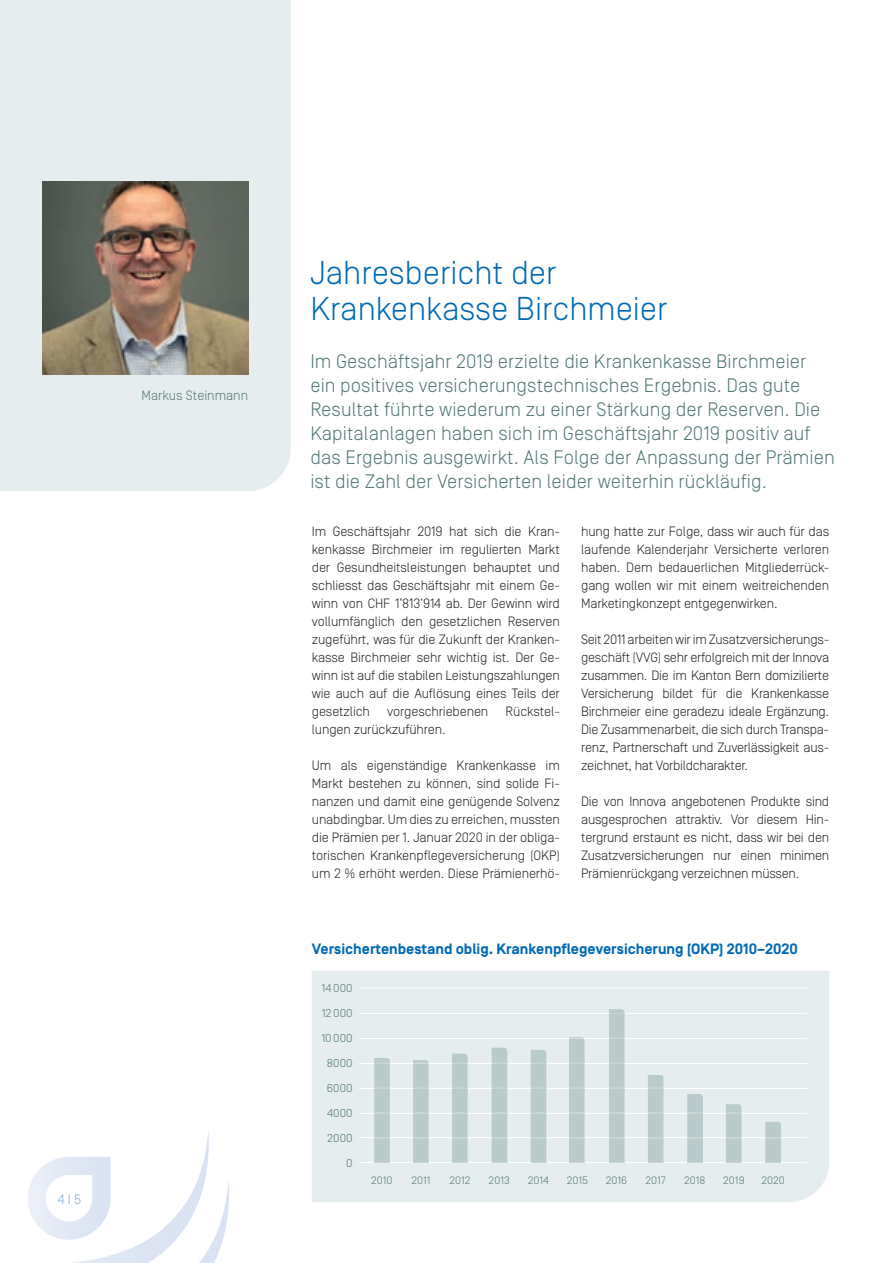
<style>
.page{position:relative;width:893px;height:1263px;background:#fff}
.page>*{position:absolute;margin:0;border:0;box-sizing:border-box;transform-origin:0 0}
.t1{font:300 33px/36px "Simplon Norm";color:#016ab6}
.t2{font:300 19.5px/24px "Simplon Norm";letter-spacing:.005em;color:#517675}
.t3{font:700 15px "Simplon Norm";color:#016ab6}
.t4{font:300 13.5px/18px "Simplon Norm";letter-spacing:-.01em;color:#231f20;text-align:justify}
.t5{font:300 13.5px "Simplon Norm";color:#517675}
.t6{font:300 13.5px "Simplon Norm";color:#7da1d4}
.t7{font:300 11.4px/24.9px "Simplon Norm";letter-spacing:.005em;color:#517675;text-align:right;scale:1.05 1}
.t8{font:300 10.65px "Simplon Norm";color:#517675;scale:1.05 1}
</style>
<div class="page">
<div style="left:0;top:0;width:291px;height:491px;background:#e6edee"></div>
<svg style="left:28px;top:1131px;width:201px;height:132px"></svg>
<img style="left:43px;top:182px;width:205px;height:192px">
<div style="left:312px;top:971px;width:517px;height:231px;background:#e6edee"></div>
<hr style="left:359px;top:1038px;width:448px;height:1px;background:#fff">
<hr style="left:359px;top:1013px;width:448px;height:1px;background:#fff">
<hr style="left:359px;top:988px;width:448px;height:1px;background:#fff">
<hr style="left:359px;top:1063px;width:448px;height:1px;background:#fff">
<hr style="left:359px;top:1088px;width:448px;height:1px;background:#fff">
<hr style="left:359px;top:1113px;width:448px;height:1px;background:#fff">
<hr style="left:359px;top:1137px;width:448px;height:1px;background:#fff">
<hr style="left:359px;top:1162px;width:448px;height:1px;background:#fff">
<svg style="left:726px;top:1104px;width:15px;height:59px"></svg>
<svg style="left:765px;top:1122px;width:16px;height:41px"></svg>
<svg style="left:374px;top:1058px;width:16px;height:105px;background:#bcc"></svg>
<svg style="left:413px;top:1060px;width:16px;height:103px;background:#bcc"></svg>
<svg style="left:452px;top:1053px;width:16px;height:110px;background:#bcc"></svg>
<svg style="left:492px;top:1048px;width:15px;height:115px;background:#bacbcb"></svg>
<svg style="left:531px;top:1050px;width:15px;height:113px;background:#bacbcb"></svg>
<svg style="left:569px;top:1037px;width:16px;height:126px;background:#bcc"></svg>
<div style="left:609px;top:1009px;width:15px;height:154px;background:#b9cbcb"></div>
<svg style="left:648px;top:1075px;width:15px;height:88px"></svg>
<svg style="left:687px;top:1094px;width:16px;height:69px"></svg>
<p class="t5" style="left:141px;top:388px;width:108px">Markus Steinmann</p>
<p class="t6" style="left:58px;top:1192px;width:25px">4 I 5</p>
<h1 class="t1" style="left:310px;top:255px;width:359px">Jahresbericht der<br>Krankenkasse Birchmeier</h1>
<p class="t2" style="left:310px;top:349px;width:526px">Im Geschäftsjahr 2019 erzielte die Krankenkasse Birchmeier ein positives versicherungstechnisches Ergebnis. Das gute Resultat führte wiederum zu einer Stärkung der Reserven. Die Kapitalanlagen haben sich im Geschäftsjahr 2019 positiv auf das Ergebnis ausgewirkt. Als Folge der Anpassung der Prämien ist die Zahl der Versicherten leider weiterhin rückläufig.</p>
<p class="t4" style="left:312px;top:522px;width:250px">Im Geschäftsjahr 2019 hat sich die Kran&shy;kenkasse Birchmeier im regulierten Markt der Gesundheitsleistungen behauptet und schliesst das Geschäftsjahr mit einem Ge&shy;winn von CHF 1’813’914 ab. Der Gewinn wird vollumfänglich den gesetzlichen Reserven zugeführt, was für die Zukunft der Kranken&shy;kasse Birchmeier sehr wichtig ist. Der Ge&shy;winn ist auf die stabilen Leistungszahlungen wie auch auf die Auflösung eines Teils der gesetzlich</p>
<p class="t4" style="left:387px;top:702px;width:103px">vorgeschriebenen</p>
<p class="t4" style="left:506px;top:702px;width:56px">Rückstel-</p>
<p class="t4" style="left:312px;top:720px;width:135px">lungen zurückzuführen.</p>
<p class="t4" style="left:312px;top:756px;width:250px">Um als eigenständige Krankenkasse im Markt bestehen zu können, sind solide Fi&shy;nanzen und damit eine genügende Solvenz unabdingbar. Um dies zu erreichen, mussten die Prämien per 1. Januar 2020 in der obliga&shy;torischen Krankenpflegeversicherung (OKP) um 2 % erhöht werden. Diese Prämienerhö-</p>
<p class="t4" style="left:581px;top:522px;width:250px">hung hatte zur Folge, dass wir auch für das laufende Kalenderjahr Versicherte verloren haben. Dem bedauerlichen Mitgliederrück&shy;gang wollen wir mit einem weitreichenden Marketingkonzept entgegenwirken.</p>
<p class="t4" style="left:581px;top:630px;width:250px">Seit 2011 arbeiten wir im Zusatzversicherungs&shy;geschäft (VVG) sehr erfolgreich mit der Innova zusammen. Die im Kanton Bern domizilierte Versicherung bildet für die Krankenkasse Birchmeier eine geradezu ideale Ergänzung.<br>Die Zusammenarbeit, die sich durch Transpa&shy;renz, Partnerschaft und Zuverlässigkeit aus&shy;zeichnet, hat Vorbildcharakter.</p>
<p class="t4" style="left:581px;top:792px;width:250px">Die von Innova angebotenen Produkte sind ausgesprochen attraktiv. Vor diesem Hin&shy;tergrund erstaunt es nicht, dass wir bei den Zusatzversicherungen nur einen minimen Prämienrückgang verzeichnen müssen.</p>
<p class="t3" style="left:312px;top:940px;width:487px">Versichertenbestand oblig. Krankenpflegeversicherung (OKP) 2010–2020</p>
<p class="t7" style="left:321px;top:976px;width:31px">14 000<br>12 000<br>10 000<br>8000<br>6000<br>4000<br>2000<br>0</p>
<p class="t8" style="left:371px;top:1174px;width:22px">2010</p>
<p class="t8" style="left:411px;top:1174px;width:20px">2011</p>
<p class="t8" style="left:450px;top:1174px;width:22px">2012</p>
<p class="t8" style="left:489px;top:1174px;width:22px">2013</p>
<p class="t8" style="left:528px;top:1174px;width:22px">2014</p>
<p class="t8" style="left:567px;top:1174px;width:22px">2015</p>
<p class="t8" style="left:606px;top:1174px;width:22px">2016</p>
<p class="t8" style="left:645px;top:1174px;width:21px">2017</p>
<p class="t8" style="left:684px;top:1174px;width:22px">2018</p>
<p class="t8" style="left:723px;top:1174px;width:22px">2019</p>
<p class="t8" style="left:761px;top:1174px;width:24px">2020</p>
</div>
